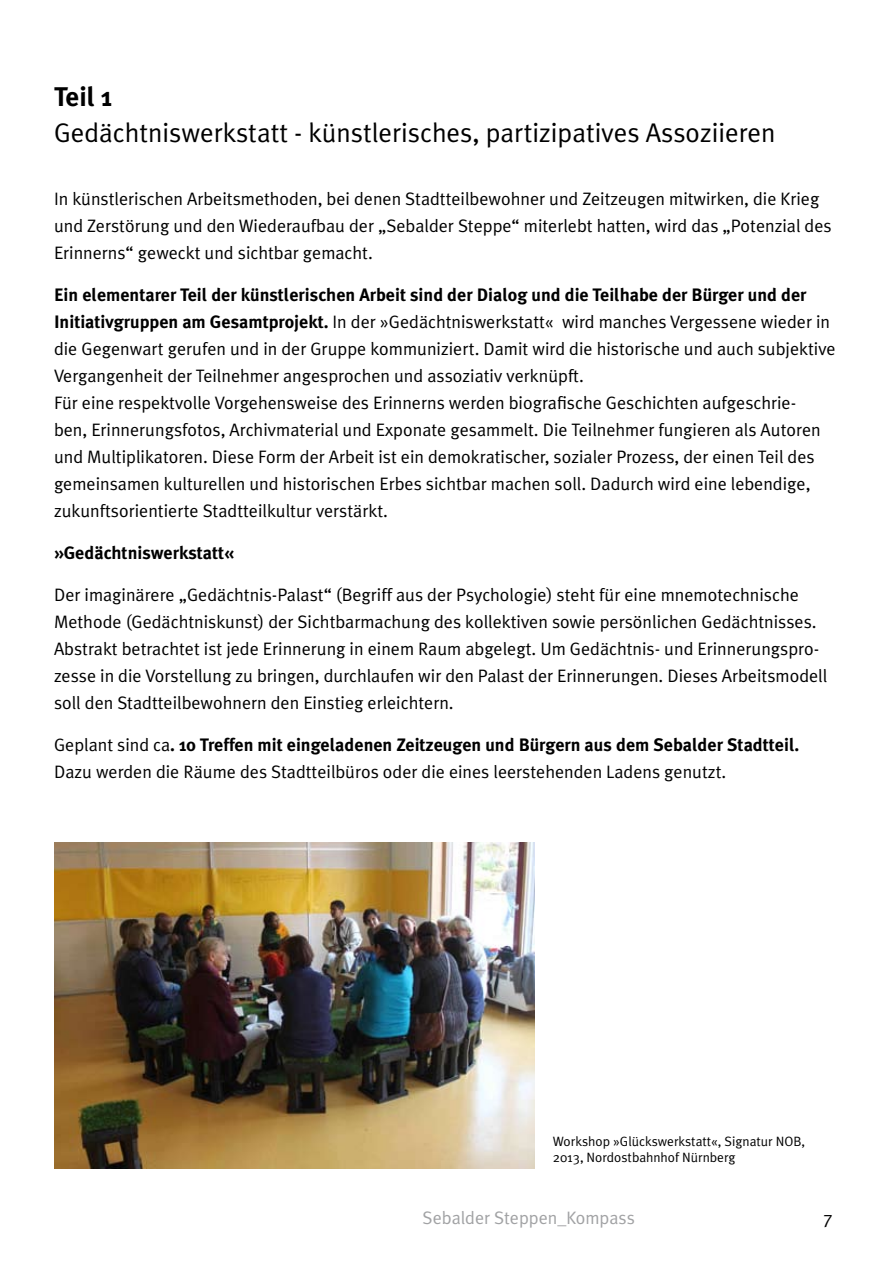
<style>
.page{position:relative;width:893px;height:1263px;background:#fff}
.page>*{position:absolute;margin:0;border:0;box-sizing:border-box;transform-origin:0 0}
.t1{font:27px "Meta Plus Normal";color:#000}
.t2{font:700 27px "Meta Plus";color:#000}
.t3{font:18px/27px "Meta Plus Normal";color:#000}
.t4{font:700 18px "Meta Plus";color:#000}
.t5{font:18px "Meta Plus Normal";color:#a1a2a4}
.t6{font:13.5px/16.2px "Meta Plus Normal";color:#000}
.s1{font-family:"Meta Plus";font-weight:700}
.s2{font-family:"Meta Plus Normal";font-weight:400}
</style>
<div class="page">
<img style="left:54px;top:842px;width:480px;height:326px">
<h1 class="t2" style="left:54px;top:81px;width:60px">Teil 1</h1>
<h1 class="t1" style="left:54px;top:117px;width:723px">Gedächtniswerkstatt - künstlerisches, partizipatives Assoziieren</h1>
<p class="t3" style="left:54px;top:185px;width:779px">In künstlerischen Arbeitsmethoden, bei denen Stadtteilbewohner und Zeitzeugen mitwirken, die Krieg und Zerstörung und den Wiederaufbau der „Sebalder Steppe“ miterlebt hatten, wird das „Potenzial des<br>Erinnerns“ geweckt und sichtbar gemacht.</p>
<p class="t4" style="left:54px;top:284px;width:754px">Ein elementarer Teil der künstlerischen Arbeit sind der Dialog und die Teilhabe der Bürger und der</p>
<p class="t3" style="left:54px;top:308px;width:783px"><span class="s1">Initiativgruppen am Gesamtprojekt.</span> In der »Gedächtniswerkstatt« wird manches Vergessene wieder in die Gegenwart gerufen und in der Gruppe kommuniziert. Damit wird die historische und auch subjektive Vergangenheit der Teilnehmer angesprochen und assoziativ verknüpft.<br>Für eine respektvolle Vorgehensweise des Erinnerns werden biografische Geschichten aufgeschrie-<br>ben, Erinnerungsfotos, Archivmaterial und Exponate gesammelt. Die Teilnehmer fungieren als Autoren und Multiplikatoren. Diese Form der Arbeit ist ein demokratischer, sozialer Prozess, der einen Teil des gemeinsamen kulturellen und historischen Erbes sichtbar machen soll. Dadurch wird eine lebendige, zukunftsorientierte Stadtteilkultur verstärkt.</p>
<p class="t4" style="left:54px;top:542px;width:181px">»Gedächtniswerkstatt«</p>
<p class="t3" style="left:54px;top:581px;width:775px">Der imaginärere „Gedächtnis-Palast“ (Begriff aus der Psychologie) steht für eine mnemotechnische Methode (Gedächtniskunst) der Sichtbarmachung des kollektiven sowie persönlichen Gedächtnisses.<br>Abstrakt betrachtet ist jede Erinnerung in einem Raum abgelegt. Um Gedächtnis- und Erinnerungspro&shy;zesse in die Vorstellung zu bringen, durchlaufen wir den Palast der Erinnerungen. Dieses Arbeitsmodell soll den Stadtteilbewohnern den Einstieg erleichtern.</p>
<p class="t4" style="left:54px;top:734px;width:747px"><span class="s2">Geplant sind ca</span>. 10 Treffen mit eingeladenen Zeitzeugen und Bürgern aus dem Sebalder Stadtteil.</p>
<p class="t3" style="left:54px;top:758px;width:674px">Dazu werden die Räume des Stadtteilbüros oder die eines leerstehenden Ladens genutzt.</p>
<p class="t6" style="left:553px;top:1133px;width:254px">Workshop »Glückswerkstatt«, Signatur NOB,<br>2013, Nordostbahnhof Nürnberg</p>
<p class="t5" style="left:423px;top:1207px;width:214px">Sebalder Steppen_Kompass</p>
<p class="t3" style="left:823px;top:1204px;width:11px">7</p>
</div>
